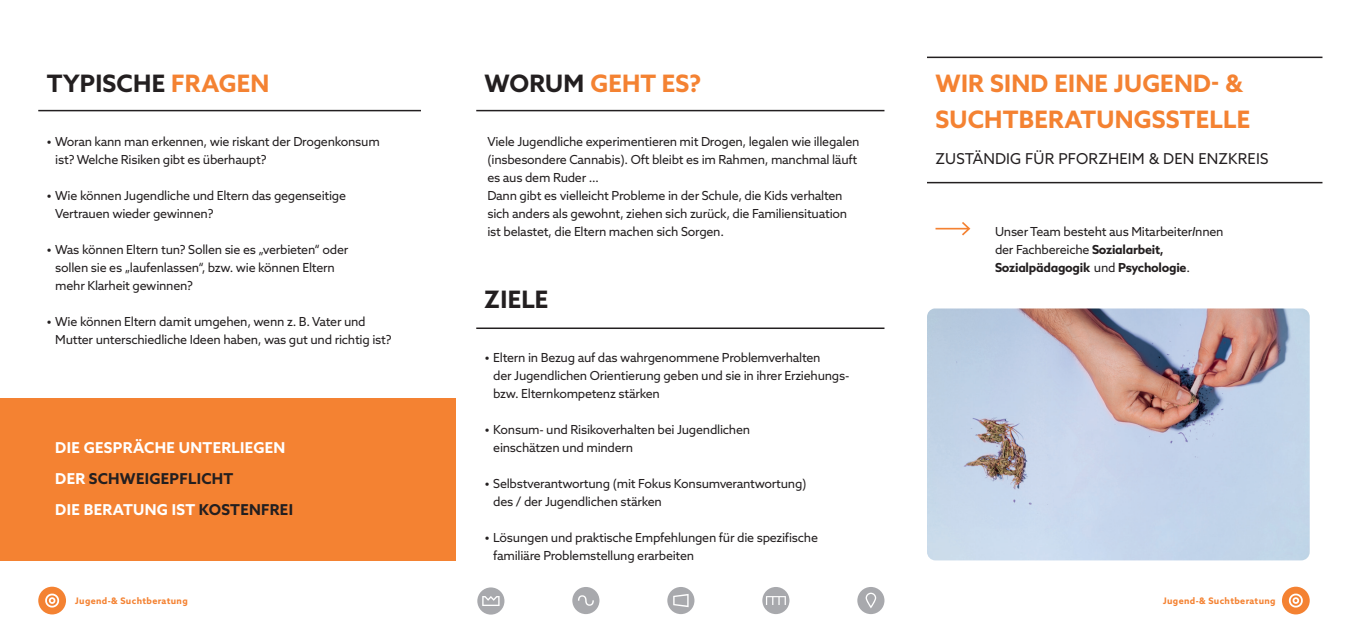
<style>
.page{position:relative;width:1348px;height:638px;background:#fff}
.page>*{position:absolute;margin:0;border:0;box-sizing:border-box;transform-origin:0 0}
.t1{font:700 24px/36px "Azo Sans";letter-spacing:.01em;color:#f48232}
.t2{font:700 24px "Azo Sans";letter-spacing:.01em;color:#231f20}
.t3{font:700 15px/31.2px "Azo Sans";letter-spacing:.02em;color:#fff}
.t4{font:15px "Azo Sans";letter-spacing:.01em;color:#231f20}
.t5{font:12.45px/18px "Azo Sans";letter-spacing:-.02em;color:#231f20}
.t6{font:700 9px "Azo Sans";letter-spacing:.04em;color:#f48232}
.s1{color:#f48232}
.s2{font-weight:700;font-size:12.75px}
.s3{color:#231f20}
.s4{font-style:italic}
.s5{font-weight:700}
</style>
<div class="page">
<div style="left:0;top:398px;width:455px;height:162px;background:#f48232"></div>
<hr style="left:476px;top:110px;width:408px;height:1px;background:#231f20">
<hr style="left:476px;top:327px;width:408px;height:2px;background:#231f20">
<hr style="left:38px;top:110px;width:383px;height:1px;background:#231f20">
<hr style="left:927px;top:182px;width:395px;height:1px;background:#231f20">
<hr style="left:927px;top:57px;width:395px;height:1px;background:#231f20">
<svg style="left:935px;top:222px;width:35px;height:13px"></svg>
<svg style="left:1282px;top:587px;width:28px;height:27px"></svg>
<svg style="left:38px;top:587px;width:28px;height:27px"></svg>
<svg style="left:572px;top:587px;width:27px;height:27px"></svg>
<svg style="left:667px;top:587px;width:27px;height:27px"></svg>
<svg style="left:762px;top:587px;width:27px;height:27px"></svg>
<svg style="left:477px;top:587px;width:27px;height:27px"></svg>
<svg style="left:857px;top:587px;width:27px;height:27px"></svg>
<img style="left:927px;top:308px;width:383px;height:252px">
<h1 class="t2" style="left:47px;top:68px;width:224px">TYPISCHE <span class="s1">FRAGEN</span></h1>
<p class="t5" style="left:55px;top:133px;width:326px;text-indent:-9px"><span class="s2">•</span> Woran kann man erkennen, wie riskant der Drogenkonsum ist? Welche Risiken gibt es überhaupt?</p>
<p class="t5" style="left:55px;top:187px;width:292px;text-indent:-9px"><span class="s2">•</span> Wie können Jugendliche und Eltern das gegenseitige<br>Vertrauen wieder gewinnen?</p>
<p class="t5" style="left:55px;top:241px;width:295px;text-indent:-9px"><span class="s2">•</span> Was können Eltern tun? Sollen sie es „verbieten“ oder sollen sie es „laufenlassen“, bzw. wie können Eltern mehr Klarheit gewinnen?</p>
<p class="t5" style="left:55px;top:313px;width:338px;text-indent:-9px"><span class="s2">•</span> Wie können Eltern damit umgehen, wenn z. B. Vater und<br>Mutter unterschiedliche Ideen haben, was gut und richtig ist?</p>
<p class="t3" style="left:55px;top:432px;width:239px">DIE GESPRÄCHE UNTERLIEGEN<br>DER <span class="s3">SCHWEIGEPFLICHT<br></span>DIE BERATUNG IST <span class="s3">KOSTENFREI</span></p>
<h1 class="t1" style="left:485px;top:65px;width:219px"><span class="s3">WORUM</span> GEHT ES?</h1>
<p class="t5" style="left:487px;top:133px;width:374px">Viele Jugendliche experimentieren mit Drogen, legalen wie illegalen (insbesondere Cannabis). Oft bleibt es im Rahmen, manchmal läuft es aus dem Ruder …<br>Dann gibt es vielleicht Probleme in der Schule, die Kids verhalten sich anders als gewohnt, ziehen sich zurück, die Familiensituation ist belastet, die Eltern machen sich Sorgen.</p>
<h1 class="t2" style="left:485px;top:284px;width:65px">ZIELE</h1>
<p class="t5" style="left:493px;top:349px;width:358px;text-indent:-9px"><span class="s2">•</span> Eltern in Bezug auf das wahrgenommene Problemverhalten<br>der Jugendlichen Orientierung geben und sie in ihrer Erziehungs&shy;bzw. Elternkompetenz stärken</p>
<p class="t5" style="left:493px;top:421px;width:258px;text-indent:-9px"><span class="s2">•</span> Konsum- und Risikoverhalten bei Jugendlichen einschätzen und mindern</p>
<p class="t5" style="left:493px;top:475px;width:315px;text-indent:-9px"><span class="s2">•</span> Selbstverantwortung (mit Fokus Konsumverantwortung) des / der Jugendlichen stärken</p>
<p class="t5" style="left:493px;top:529px;width:326px;text-indent:-9px"><span class="s2">•</span> Lösungen und praktische Empfehlungen für die spezifische familiäre Problemstellung erarbeiten</p>
<h1 class="t1" style="left:935px;top:65px;width:316px">WIR SIND EINE JUGEND- &amp;<br>SUCHTBERATUNGSSTELLE</h1>
<p class="t4" style="left:935px;top:149px;width:334px">ZUSTÄNDIG FÜR PFORZHEIM &amp; DEN ENZKREIS</p>
<p class="t5" style="left:995px;top:223px;width:230px">Unser Team besteht aus Mitarbeiter<span class="s4">I</span>nnen der Fachbereiche <span class="s5">Sozialarbeit,<br>Sozialpädagogik</span> und <span class="s5">Psychologie</span>.</p>
<p class="t6" style="left:75px;top:595px;width:114px">Jugend-&amp; Suchtberatung</p>
<p class="t6" style="left:1163px;top:595px;width:114px">Jugend-&amp; Suchtberatung</p>
</div>
